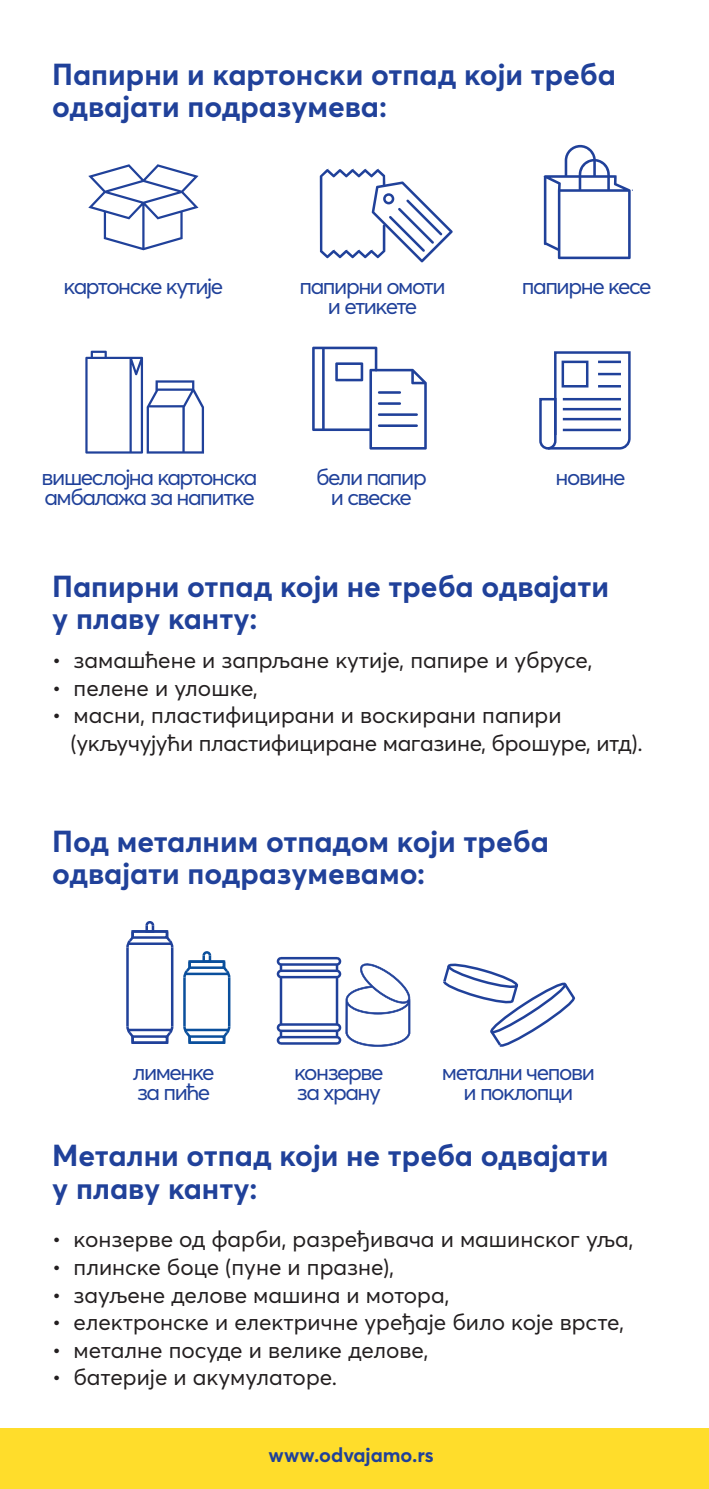
<style>
.page{position:relative;width:709px;height:1489px;background:#fff}
.page>*{position:absolute;margin:0;border:0;box-sizing:border-box;transform-origin:0 0}
.t1{font:700 30px/32.5px "Averta CY";color:#20419a}
.t2{font:22.5px/27.5px "Averta CY";color:#231f20}
.t3{font:22.5px/20px "Averta CY";letter-spacing:-.065em;color:#20419a}
.t4{font:700 20px "Averta CY";color:#20419a}
</style>
<div class="page">
<div style="left:0;top:1428px;width:709px;height:60px;background:#ffdd2b"></div>
<hr style="left:183px;top:977px;width:3px;height:49px;background:#0a4f9c">
<hr style="left:228px;top:977px;width:2px;height:49px;background:#0a4f9c">
<svg style="left:183px;top:1023px;width:10px;height:14px"></svg>
<svg style="left:220px;top:1023px;width:11px;height:19px"></svg>
<hr style="left:185px;top:972px;width:43px;height:3px;background:#0a4f9c">
<svg style="left:183px;top:968px;width:10px;height:12px"></svg>
<svg style="left:220px;top:961px;width:11px;height:19px"></svg>
<hr style="left:185px;top:1028px;width:43px;height:3px;background:#0a4f9c">
<div style="left:202px;top:954px;width:9px;height:8px;border:2px solid #0a4f9c"></div>
<svg style="left:202px;top:951px;width:10px;height:7px"></svg>
<div style="left:188px;top:960px;width:37px;height:8px;border:2px solid #0a4f9c"></div>
<div style="left:188px;top:1035px;width:37px;height:8px;border:2px solid #0a4f9c"></div>
<hr style="left:281px;top:956px;width:56px;height:3px;background:#20419a">
<hr style="left:280px;top:977px;width:2px;height:47px;background:#20419a">
<hr style="left:281px;top:1042px;width:56px;height:2px;background:#20419a">
<hr style="left:281px;top:963px;width:56px;height:2px;background:#20419a">
<hr style="left:281px;top:1035px;width:56px;height:3px;background:#20419a">
<hr style="left:281px;top:969px;width:56px;height:3px;background:#20419a">
<hr style="left:281px;top:975px;width:56px;height:3px;background:#20419a">
<svg style="left:276px;top:956px;width:7px;height:23px"></svg>
<hr style="left:281px;top:1029px;width:56px;height:3px;background:#20419a">
<hr style="left:281px;top:1023px;width:56px;height:2px;background:#20419a">
<svg style="left:276px;top:1021px;width:7px;height:24px"></svg>
<svg style="left:334px;top:956px;width:76px;height:90px"></svg>
<hr style="left:126px;top:947px;width:3px;height:79px;background:#20419a">
<hr style="left:171px;top:947px;width:2px;height:79px;background:#20419a">
<svg style="left:126px;top:1023px;width:10px;height:14px"></svg>
<svg style="left:163px;top:1023px;width:11px;height:19px"></svg>
<hr style="left:128px;top:942px;width:43px;height:2px;background:#20419a">
<svg style="left:126px;top:937px;width:10px;height:12px"></svg>
<svg style="left:163px;top:931px;width:11px;height:18px"></svg>
<hr style="left:128px;top:1028px;width:44px;height:3px;background:#20419a">
<div style="left:145px;top:924px;width:9px;height:8px;border:2px solid #20419a"></div>
<svg style="left:145px;top:921px;width:10px;height:6px"></svg>
<div style="left:131px;top:930px;width:37px;height:8px;border:2px solid #20419a"></div>
<div style="left:131px;top:1035px;width:37px;height:8px;border:2px solid #20419a"></div>
<svg style="left:443px;top:963px;width:133px;height:84px"></svg>
<svg style="left:88px;top:164px;width:110px;height:86px"></svg>
<svg style="left:543px;top:145px;width:87px;height:114px"></svg>
<svg style="left:539px;top:351px;width:92px;height:99px"></svg>
<hr style="left:563px;top:398px;width:58px;height:2px;background:#20419a">
<hr style="left:563px;top:408px;width:58px;height:2px;background:#20419a">
<hr style="left:563px;top:418px;width:58px;height:2px;background:#20419a">
<hr style="left:563px;top:428px;width:58px;height:3px;background:#20419a">
<div style="left:561px;top:360px;width:27px;height:27px;border:2px solid #20419a"></div>
<hr style="left:598px;top:360px;width:23px;height:3px;background:#20419a">
<hr style="left:598px;top:373px;width:23px;height:2px;background:#20419a">
<hr style="left:598px;top:385px;width:23px;height:2px;background:#20419a">
<svg style="left:320px;top:168px;width:133px;height:94px"></svg>
<svg style="left:312px;top:346px;width:115px;height:103px"></svg>
<svg style="left:85px;top:351px;width:119px;height:102px"></svg>
<h1 class="t1" style="left:52px;top:56px;width:565px">Папирни и картонски отпад који треба одвајати подразумева:</h1>
<p class="t3" style="left:64px;top:275px;width:161px">картонске кутије</p>
<p class="t3" style="left:299px;top:275px;width:148px;text-align:center">папирни омоти и етикете</p>
<p class="t3" style="left:522px;top:275px;width:131px">папирне кесе</p>
<p class="t3" style="left:42px;top:466px;width:217px">вишеслојна картонска амбалажа за напитке</p>
<p class="t3" style="left:316px;top:466px;width:112px">бели папир</p>
<p class="t3" style="left:555px;top:466px;width:71px">новине</p>
<p class="t3" style="left:331px;top:486px;width:83px">и свеске</p>
<h1 class="t1" style="left:52px;top:568px;width:558px">Папирни отпад који не треба одвајати у плаву канту:</h1>
<p class="t2" style="left:52px;top:645px;width:541px">• замашћене и запрљане кутије, папире и убрусе,</p>
<p class="t2" style="left:52px;top:673px;width:207px">• пелене и улошке,</p>
<p class="t2" style="left:71px;top:700px;width:574px;text-indent:-18px">• масни, пластифицирани и воскирани папири (укључујући пластифициране магазине, брошуре, итд).</p>
<h1 class="t1" style="left:52px;top:823px;width:498px">Под металним отпадом који треба одвајати подразумевамо:</h1>
<p class="t3" style="left:133px;top:1060px;width:83px">лименке за пиће</p>
<p class="t3" style="left:442px;top:1060px;width:154px;text-align:center">метални чепови и поклопци</p>
<p class="t3" style="left:294px;top:1060px;width:91px">конзерве за храну</p>
<h1 class="t1" style="left:52px;top:1137px;width:557px">Метални отпад који не треба одвајати у плаву канту:</h1>
<p class="t2" style="left:52px;top:1224px;width:583px">• конзерве од фарби, разређивача и машинског уља,</p>
<p class="t2" style="left:52px;top:1252px;width:343px">• плинске боце (пуне и празне),</p>
<p class="t2" style="left:52px;top:1279px;width:399px">• зауљене делове машина и мотора,</p>
<p class="t2" style="left:52px;top:1307px;width:573px">• електронске и електричне уређаје било које врсте,</p>
<p class="t2" style="left:52px;top:1334px;width:378px">• металне посуде и велике делове,</p>
<p class="t2" style="left:52px;top:1362px;width:286px">• батерије и акумулаторе.</p>
<p class="t4" style="left:269px;top:1440px;width:167px">www.odvajamo.rs</p>
</div>
